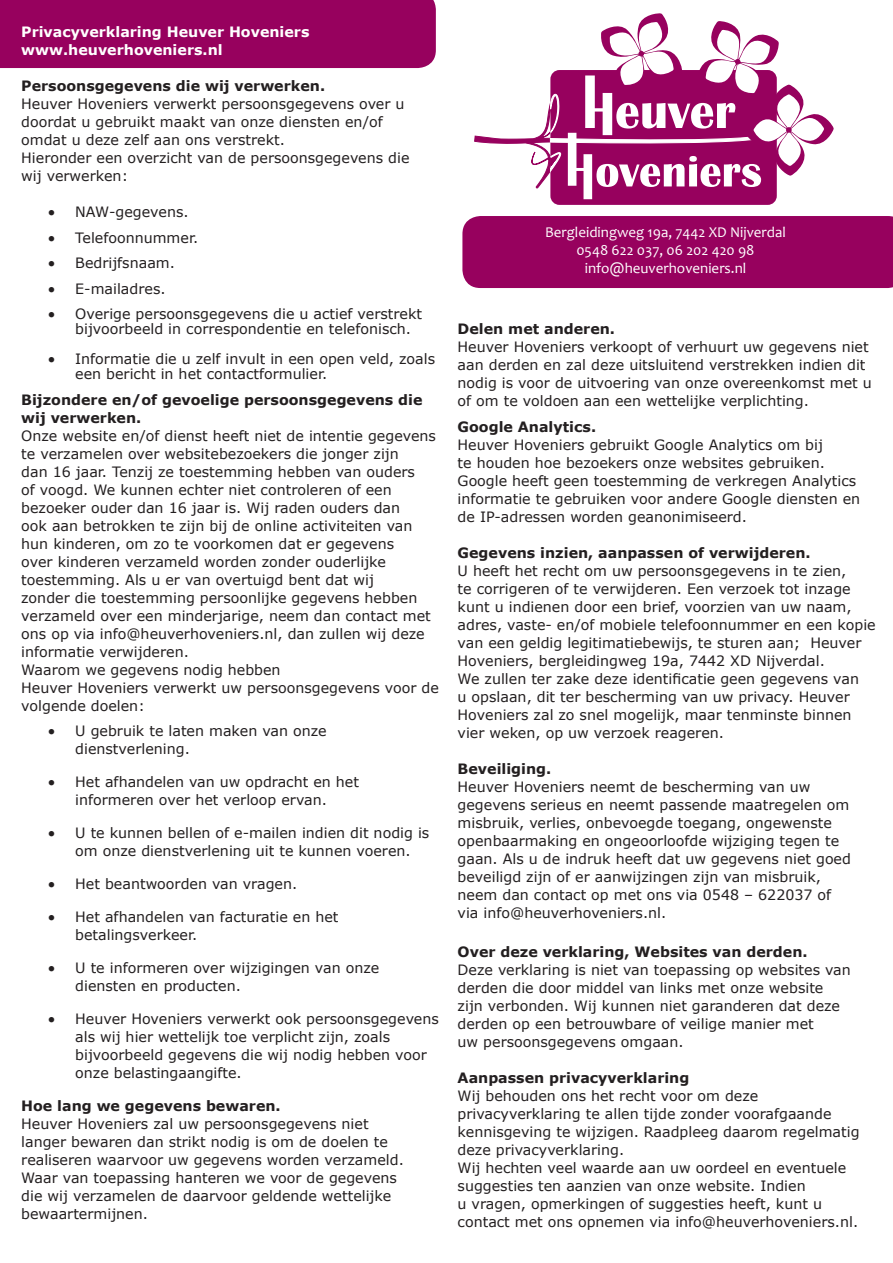
<style>
.page{position:relative;width:893px;height:1263px;background:#fff}
.page>*{position:absolute;margin:0;border:0;box-sizing:border-box;transform-origin:0 0}
.t1{font:15px "Candara";color:#fff}
.t2{font:15px "Symbol";color:#231f20}
.Normal__Web{font:14.25px/18px "Verdana";color:#231f20}
.heading_2{font:14.25px/18px "Verdana";color:#231f20}
.heading_2-2{font:700 14.25px "Verdana";color:#fff}
.t3{font:700 14.25px "Verdana";color:#231f20}
.s1{font-weight:700}
</style>
<div class="page">
<div style="left:462px;top:216px;width:431px;height:72px;background:#97015e"></div>
<div style="left:0;top:0;width:436px;height:68px;background:#97015e"></div>
<div style="left:550px;top:70px;width:227px;height:135px;background:#97015e;border-radius:9px"></div>
<svg style="left:474px;top:13px;width:360px;height:186px"></svg>
<p class="heading_2-2" style="left:21px;top:22px;width:290px">Privacyverklaring Heuver Hoveniers</p>
<p class="heading_2-2" style="left:21px;top:40px;width:203px">www.heuverhoveniers.nl</p>
<p class="Normal__Web" style="left:21px;top:77px;width:390px"><span class="s1">Persoonsgegevens die wij verwerken.<br></span>Heuver Hoveniers verwerkt persoonsgegevens over u doordat u gebruikt maakt van onze diensten en/of omdat u deze zelf aan ons verstrekt.<br>Hieronder een overzicht van de persoonsgegevens die wij verwerken:</p>
<p class="Normal__Web" style="left:75px;top:203px;width:115px">NAW-gegevens.</p>
<p class="t2" style="left:48px;top:202px;width:8px">•</p>
<p class="t2" style="left:48px;top:228px;width:8px">•</p>
<p class="Normal__Web" style="left:75px;top:228px;width:124px">Telefoonnummer.</p>
<p class="t2" style="left:48px;top:253px;width:8px">•</p>
<p class="Normal__Web" style="left:75px;top:254px;width:101px">Bedrijfsnaam.</p>
<p class="t2" style="left:48px;top:279px;width:8px">•</p>
<p class="Normal__Web" style="left:75px;top:279px;width:92px">E-mailadres.</p>
<p class="Normal__Web" style="left:75px;top:305px;width:348px">Overige persoonsgegevens die u actief verstrekt</p>
<p class="t2" style="left:48px;top:304px;width:8px">•</p>
<p class="Normal__Web" style="left:75px;top:320px;width:337px">bijvoorbeeld in correspondentie en telefonisch.</p>
<p class="Normal__Web" style="left:75px;top:350px;width:361px">Informatie die u zelf invult in een open veld, zoals</p>
<p class="t2" style="left:48px;top:349px;width:8px">•</p>
<p class="Normal__Web" style="left:75px;top:365px;width:253px">een bericht in het contactformulier.</p>
<p class="Normal__Web" style="left:21px;top:390px;width:416px"><span class="s1">Bijzondere en/of gevoelige persoonsgegevens die wij verwerken.<br></span>Onze website en/of dienst heeft niet de intentie gegevens te verzamelen over websitebezoekers die jonger zijn<br>dan 16 jaar. Tenzij ze toestemming hebben van ouders<br>of voogd. We kunnen echter niet controleren of een bezoeker ouder dan 16 jaar is. Wij raden ouders dan<br>ook aan betrokken te zijn bij de online activiteiten van hun kinderen, om zo te voorkomen dat er gegevens<br>over kinderen verzameld worden zonder ouderlijke toestemming. Als u er van overtuigd bent dat wij<br>zonder die toestemming persoonlijke gegevens hebben verzameld over een minderjarige, neem dan contact met ons op via info@heuverhoveniers.nl, dan zullen wij deze informatie verwijderen.</p>
<p class="Normal__Web" style="left:21px;top:660px;width:419px">Waarom we gegevens nodig hebben<br>Heuver Hoveniers verwerkt uw persoonsgegevens voor de volgende doelen:</p>
<p class="Normal__Web" style="left:75px;top:722px;width:253px">U gebruik te laten maken van onze</p>
<p class="t2" style="left:48px;top:721px;width:8px">•</p>
<p class="t2" style="left:48px;top:772px;width:8px">•</p>
<p class="t2" style="left:48px;top:823px;width:8px">•</p>
<p class="t2" style="left:48px;top:874px;width:8px">•</p>
<p class="t2" style="left:48px;top:907px;width:8px">•</p>
<p class="t2" style="left:48px;top:958px;width:8px">•</p>
<p class="t2" style="left:48px;top:1009px;width:8px">•</p>
<p class="Normal__Web" style="left:75px;top:740px;width:116px">dienstverlening.</p>
<p class="Normal__Web" style="left:75px;top:773px;width:285px">Het afhandelen van uw opdracht en het</p>
<p class="Normal__Web" style="left:75px;top:791px;width:253px">informeren over het verloop ervan.</p>
<p class="Normal__Web" style="left:75px;top:824px;width:356px">U te kunnen bellen of -e mailen indien dit nodig is</p>
<p class="Normal__Web" style="left:75px;top:842px;width:337px">om onze dienstverlening uit te kunnen voeren.</p>
<p class="Normal__Web" style="left:75px;top:875px;width:223px">Het beantwoorden van vragen.</p>
<p class="Normal__Web" style="left:75px;top:908px;width:265px">Het afhandelen van facturatie en het</p>
<p class="Normal__Web" style="left:75px;top:926px;width:124px">betalingsverkeer.</p>
<p class="Normal__Web" style="left:75px;top:959px;width:305px">U te informeren over wijzigingen van onze</p>
<p class="Normal__Web" style="left:75px;top:977px;width:167px">diensten en producten.</p>
<p class="Normal__Web" style="left:75px;top:1010px;width:365px">Heuver Hoveniers verwerkt ook persoonsgegevens</p>
<p class="Normal__Web" style="left:75px;top:1028px;width:353px">als wij hier wettelijk toe verplicht zijn, zoals bijvoorbeeld gegevens die wij nodig hebben voor onze belastingaangifte.</p>
<p class="Normal__Web" style="left:21px;top:1097px;width:384px"><span class="s1">Hoe lang we gegevens bewaren.<br></span>Heuver Hoveniers zal uw persoonsgegevens niet langer bewaren dan strikt nodig is om de doelen te realiseren waarvoor uw gegevens worden verzameld.<br>Waar van toepassing hanteren we voor de gegevens die wij verzamelen de daarvoor geldende wettelijke bewaartermijnen.</p>
<p class="t1" style="left:545px;top:223px;width:242px">Bergleidingweg 19 ,a 7442 XD Nijverdal</p>
<p class="t1" style="left:576px;top:241px;width:180px">0548 622 037, 06 202 420 98</p>
<p class="t1" style="left:585px;top:259px;width:163px">info@heuverhoveniers.nl</p>
<p class="Normal__Web" style="left:458px;top:320px;width:416px"><span class="s1">Delen met anderen.<br></span>Heuver Hoveniers verkoopt of verhuurt uw gegevens niet aan derden en zal deze uitsluitend verstrekken indien dit nodig is voor de uitvoering van onze overeenkomst met u of om te voldoen aan een wettelijke verplichting.</p>
<p class="Normal__Web" style="left:458px;top:417px;width:404px"><span class="s1">Google Analytics.<br></span>Heuver Hoveniers gebruikt Google Analytics om bij<br>te houden hoe bezoekers onze websites gebruiken.<br>Google heeft geen toestemming de verkregen Analytics informatie te gebruiken voor andere Google diensten en de IP-adressen worden geanonimiseerd.</p>
<p class="t3" style="left:458px;top:542px;width:355px">Gegevens inzien, aanpassen of verwijderen.</p>
<p class="Normal__Web" style="left:458px;top:561px;width:390px">U heeft het recht om uw persoonsgegevens in te zien,</p>
<p class="Normal__Web" style="left:458px;top:579px;width:395px">te corrigeren of te verwijderen. Een verzoek tot inzage</p>
<p class="Normal__Web" style="left:458px;top:597px;width:396px">kunt u indienen door een brief, voorzien van uw naam,</p>
<p class="Normal__Web" style="left:458px;top:615px;width:420px">adres, vaste- en/of mobiele telefoonnummer en een kopie</p>
<p class="Normal__Web" style="left:810px;top:633px;width:53px">Heuver</p>
<p class="Normal__Web" style="left:458px;top:633px;width:403px">van een geldig legitimatiebewijs, te sturen aan; Hoveniers, bergleidingweg 19a, 7442 XD Nijverdal.<br>We zullen ter zake deze identificatie geen gegevens van u opslaan, dit ter bescherming van uw privacy. Heuver Hoveniers zal zo snel mogelijk, maar tenminste binnen vier weken, op uw verzoek reageren.</p>
<p class="t3" style="left:458px;top:758px;width:95px">Beveiliging.</p>
<p class="Normal__Web" style="left:458px;top:777px;width:395px">Heuver Hoveniers neemt de bescherming van uw gegevens serieus en neemt passende maatregelen om misbruik, verlies, onbevoegde toegang, ongewenste openbaarmaking en ongeoorloofde wijziging tegen te gaan. Als u de indruk heeft dat uw gegevens niet goed beveiligd zijn of er aanwijzingen zijn van misbruik, neem dan contact op met ons via 0548 – 622037 of via info@heuverhoveniers.nl.</p>
<p class="heading_2" style="left:458px;top:942px;width:395px"><span class="s1">Over deze verklaring, Websites van derden.<br></span>Deze verklaring is niet van toepassing op websites van derden die door middel van links met onze website zijn verbonden. Wij kunnen niet garanderen dat deze derden op een betrouwbare of veilige manier met<br>uw persoonsgegevens omgaan.</p>
<p class="Normal__Web" style="left:458px;top:1068px;width:403px"><span class="s1">Aanpassen privacyverklaring<br></span>Wij behouden ons het recht voor om deze privacyverklaring te allen tijde zonder voorafgaande kennisgeving te wijzigen. Raadpleeg daarom regelmatig deze privacyverklaring.</p>
<p class="Normal__Web" style="left:458px;top:1158px;width:402px">Wij hechten veel waarde aan uw oordeel en eventuele suggesties ten aanzien van onze website. Indien<br>u vragen, opmerkingen of suggesties heeft, kunt u contact met ons opnemen via info@heuverhoveniers.nl.</p>
</div>
